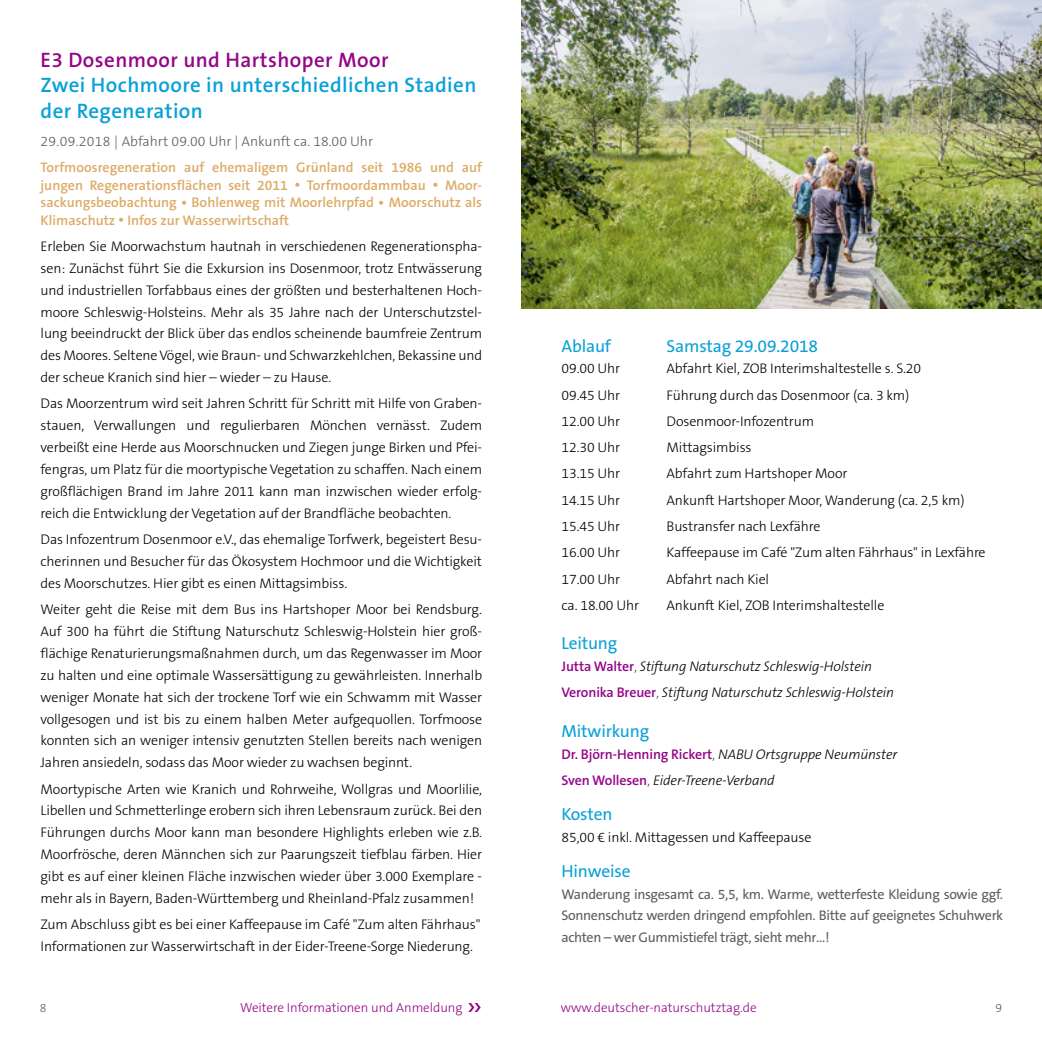
<style>
.page{position:relative;width:1042px;height:1042px;background:#fff}
.page>*{position:absolute;margin:0;border:0;box-sizing:border-box;transform-origin:0 0}
.Exkusionshead{font:600 21px/25.2px "The Sans B6";letter-spacing:.02em;color:#0aa1d7}
.Absatz_Überschrift{font:17.5px "The Sans B5 Plain";letter-spacing:-.01em;color:#0aa1d7}
.Fliesstext{font:17.5px "The Sans B5 Plain";letter-spacing:-.01em;color:#0aa1d7}
.Fliesstext-2{font:300 14px/21.9px "The Sans B3";letter-spacing:-.01em;color:#000;text-align:justify}
.Ablaufliste{font:300 14px/21.9px "The Sans B3";letter-spacing:-.01em;color:#000}
.Einführungstext{font:600 14px/17.5px "The Sans B6";color:#ddab67;text-align:justify}
.Fliesstext-3{font:italic 300 14px "The Sans B3";letter-spacing:-.01em;color:#000}
.Fliesstext-4{font:14px/21.9px "The Sans B5 Plain";letter-spacing:-.025em;color:#5d5d5c;text-align:justify}
.Exkusionshead-2{font:300 14px "The Sans B3";color:#5d5d5c}
.t1{font:300 13.12px "The Sans B3";letter-spacing:-.005em;color:#940587}
.t2{font:300 12.25px "The Sans B3";color:#5d5d5c}
.s1{color:#940587}
.s2{font-family:"The Sans B8";font-weight:800;font-size:21px}
.s3{font-family:"The Sans B6";font-weight:600;font-style:normal;color:#940587}
.s4{font-style:normal;font-size:14.88px;color:#5d5d5c}
</style>
<div class="page">
<img style="left:522px;top:0;width:520px;height:309px">
<p class="Exkusionshead" style="left:41px;top:48px;width:437px"><span class="s1">E3 Dosenmoor und Hartshoper Moor<br></span>Zwei Hochmoore in unterschiedlichen Stadien der Regeneration</p>
<p class="Exkusionshead-2" style="left:41px;top:134px;width:334px">29.09.2018 | Abfahrt 09.00 Uhr | Ankunft ca. 18.00 Uhr</p>
<p class="Einführungstext" style="left:41px;top:159px;width:443px">Torfmoosregeneration auf ehemaligem Grünland seit 1986 und auf jungen Regenerationsflächen seit 2011 <span class="s2">∙</span> Torfmoordammbau <span class="s2">∙</span> Moor&shy;sackungsbeobachtung <span class="s2">∙</span> Bohlenweg mit Moorlehrpfad <span class="s2">∙</span> Moorschutz als Klimaschutz <span class="s2">∙</span> Infos zur Wasserwirtschaft</p>
<p class="Fliesstext-2" style="left:41px;top:236px;width:443px">Erleben Sie Moorwachstum hautnah in verschiedenen Regenerationspha&shy;sen: Zunächst führt Sie die Exkursion ins Dosenmoor, trotz Entwässerung und industriellen Torfabbaus eines der größten und besterhaltenen Hoch&shy;moore Schleswig-Holsteins. Mehr als 35 Jahre nach der Unterschutzstel&shy;lung beeindruckt der Blick über das endlos scheinende baumfreie Zentrum des Moores. Seltene Vögel, wie Braun- und Schwarzkehlchen, Bekassine und der scheue Kranich sind hier – wieder – zu Hause.</p>
<p class="Fliesstext-2" style="left:41px;top:393px;width:443px">Das Moorzentrum wird seit Jahren Schritt für Schritt mit Hilfe von Graben&shy;stauen, Verwallungen und regulierbaren Mönchen vernässt. Zudem verbeißt eine Herde aus Moorschnucken und Ziegen junge Birken und Pfei&shy;fengras, um Platz für die moortypische Vegetation zu schaffen. Nach einem großflächigen Brand im Jahre 2011 kann man inzwischen wieder erfolg&shy;reich die Entwicklung der Vegetation auf der Brandfläche beobachten.</p>
<p class="Fliesstext-2" style="left:41px;top:529px;width:443px">Das Infozentrum Dosenmoor e.V., das ehemalige Torfwerk, begeistert Besu&shy;cherinnen und Besucher für das Ökosystem Hochmoor und die Wichtigkeit des Moorschutzes. Hier gibt es einen Mittagsimbiss.</p>
<p class="Fliesstext-2" style="left:41px;top:599px;width:443px">Weiter geht die Reise mit dem Bus ins Hartshoper Moor bei Rendsburg.<br>Auf 300 ha führt die Stiftung Naturschutz Schleswig-Holstein hier groß&shy;flächige Renaturierungsmaßnahmen durch, um das Regenwasser im Moor zu halten und eine optimale Wassersättigung zu gewährleisten. Innerhalb weniger Monate hat sich der trockene Torf wie ein Schwamm mit Wasser vollgesogen und ist bis zu einem halben Meter aufgequollen. Torfmoose konnten sich an weniger intensiv genutzten Stellen bereits nach wenigen Jahren ansiedeln, sodass das Moor wieder zu wachsen beginnt.</p>
<p class="Fliesstext-2" style="left:41px;top:778px;width:443px">Moortypische Arten wie Kranich und Rohrweihe, Wollgras und Moorlilie, Libellen und Schmetterlinge erobern sich ihren Lebensraum zurück. Bei den Führungen durchs Moor kann man besondere Highlights erleben wie z.B.<br>Moorfrösche, deren Männchen sich zur Paarungszeit tiefblau färben. Hier gibt es auf einer kleinen Fläche inzwischen wieder über 3.000 Exemplare - mehr als in Bayern, Baden-Württemberg und Rheinland-Pfalz zusammen!</p>
<p class="Ablaufliste" style="left:41px;top:914px;width:441px">Zum Abschluss gibt es bei einer Kaffeepause im Café "Zum alten Fährhaus"<br>Informationen zur Wasserwirtschaft in der Eider-Treene-Sorge Niederung.</p>
<p class="Absatz_Überschrift" style="left:561px;top:336px;width:51px">Ablauf</p>
<p class="Absatz_Überschrift" style="left:666px;top:336px;width:153px">Samstag 29.09.2018</p>
<p class="Ablaufliste" style="left:561px;top:358px;width:60px">09.00 Uhr</p>
<p class="Ablaufliste" style="left:666px;top:358px;width:256px">Abfahrt Kiel, ZOB Interimshaltestelle s. S.20</p>
<p class="Ablaufliste" style="left:561px;top:385px;width:60px">09.45 Uhr</p>
<p class="Ablaufliste" style="left:666px;top:385px;width:244px">Führung durch das Dosenmoor (ca. 3 km)</p>
<p class="Ablaufliste" style="left:561px;top:411px;width:60px">12.00 Uhr</p>
<p class="Ablaufliste" style="left:666px;top:411px;width:149px">Dosenmoor-Infozentrum</p>
<p class="Ablaufliste" style="left:561px;top:437px;width:60px">12.30 Uhr</p>
<p class="Ablaufliste" style="left:666px;top:437px;width:87px">Mittagsimbiss</p>
<p class="Ablaufliste" style="left:561px;top:463px;width:60px">13.15 Uhr</p>
<p class="Ablaufliste" style="left:666px;top:463px;width:182px">Abfahrt zum Hartshoper Moor</p>
<p class="Ablaufliste" style="left:561px;top:490px;width:60px">14.15 Uhr</p>
<p class="Ablaufliste" style="left:666px;top:490px;width:300px">Ankunft Hartshoper Moor, Wanderung (ca. 2,5 km)</p>
<p class="Ablaufliste" style="left:561px;top:516px;width:60px">15.45 Uhr</p>
<p class="Ablaufliste" style="left:666px;top:516px;width:155px">Bustransfer nach Lexfähre</p>
<p class="Ablaufliste" style="left:561px;top:542px;width:60px">16.00 Uhr</p>
<p class="Ablaufliste" style="left:666px;top:542px;width:321px">Kaffeepause im Café "Zum alten Fährhaus" in Lexfähre</p>
<p class="Ablaufliste" style="left:561px;top:568px;width:60px">17.00 Uhr</p>
<p class="Ablaufliste" style="left:666px;top:568px;width:104px">Abfahrt nach Kiel</p>
<p class="Ablaufliste" style="left:561px;top:595px;width:79px">ca. 18.00 Uhr</p>
<p class="Ablaufliste" style="left:666px;top:595px;width:219px">Ankunft Kiel, ZOB Interimshaltestelle</p>
<p class="Absatz_Überschrift" style="left:561px;top:634px;width:57px">Leitung</p>
<p class="Fliesstext-3" style="left:561px;top:659px;width:312px"><span class="s3">Jutta Walter</span><span class="s4">,</span> Stiftung Naturschutz Schleswig-Holstein</p>
<p class="Fliesstext-3" style="left:561px;top:685px;width:334px"><span class="s3">Veronika Breuer</span><span class="s4">,</span> Stiftung Naturschutz Schleswig-Holstein</p>
<p class="Absatz_Überschrift" style="left:561px;top:721px;width:89px">Mitwirkung</p>
<p class="Fliesstext-3" style="left:561px;top:746px;width:337px"><span class="s3">Dr. Björn-Henning Rickert</span><span class="s4">,</span> NABU Ortsgruppe Neumünster</p>
<p class="Fliesstext-3" style="left:561px;top:773px;width:215px"><span class="s3">Sven Wollesen</span><span class="s4">,</span> Eider-Treene-Verband</p>
<p class="Absatz_Überschrift" style="left:561px;top:805px;width:53px">Kosten</p>
<p class="Fliesstext-2" style="left:561px;top:826px;width:251px">85,00 € inkl. Mittagessen und Kaffeepause</p>
<p class="Fliesstext" style="left:561px;top:861px;width:71px">Hinweise</p>
<p class="Fliesstext-4" style="left:561px;top:883px;width:443px">Wanderung insgesamt ca. 5,5, km. Warme, wetterfeste Kleidung sowie ggf.<br>Sonnenschutz werden dringend empfohlen. Bitte auf geeignetes Schuhwerk achten – wer Gummistiefel trägt, sieht mehr…!</p>
<p class="t2" style="left:40px;top:1002px;width:8px">8</p>
<p class="t1" style="left:240px;top:1001px;width:224px">Weitere Informationen und Anmeldung</p>
<p class="t1" style="left:561px;top:1001px;width:198px">www.deutscher-naturschutztag.de</p>
<p class="t2" style="left:995px;top:1002px;width:8px">9</p>
</div>
